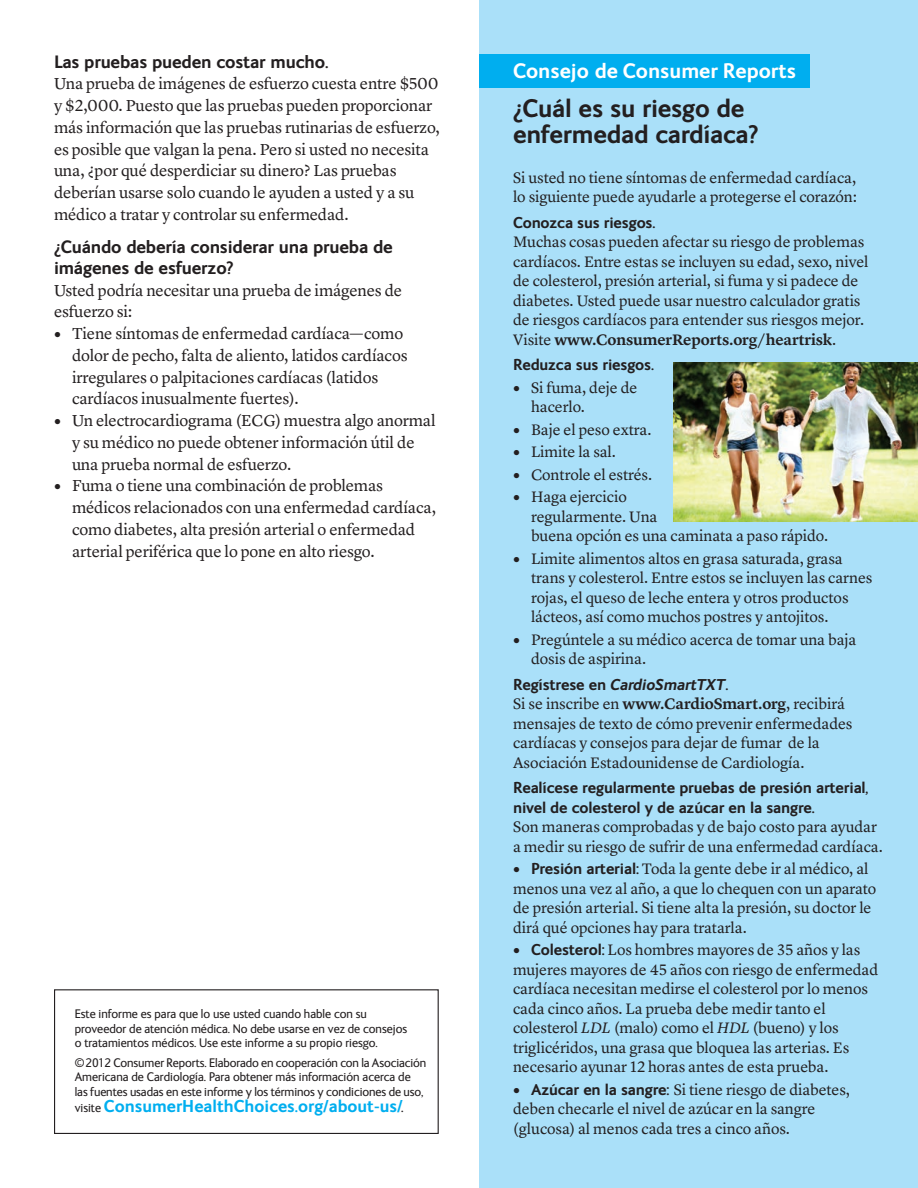
<style>
.page{position:relative;width:918px;height:1188px;background:#fff}
.page>*{position:absolute;margin:0;border:0;box-sizing:border-box;transform-origin:0 0}
._17_SubHd{font:700 25.5px "FS Ingrid";letter-spacing:-.01em;color:#231f20}
._17_SubHd-2{font:700 21px "FS Ingrid";color:#fff}
._12Body_Subhd{font:700 18px "FS Ingrid";letter-spacing:-.01em;color:#231f20}
.MouseType{font:700 17.25px "FS Ingrid";color:#00aeef}
.BODYBULLETS{font:16.5px/21.8px "Lyon Text";letter-spacing:-.01em;color:#231f20}
._10_5BlueBox{font:15.75px/19.5px "Lyon Text";letter-spacing:-.005em;color:#231f20}
._1o_5BluBoxSUB{font:700 15.75px/19.5px "FS Ingrid";letter-spacing:-.01em;color:#231f20}
._1o_5BluBoxSUB-2{font:italic 700 15.75px "FS Ingrid";letter-spacing:-.01em;color:#231f20}
.MouseType-2{font:12.75px/14.2px "FS Ingrid";color:#231f20}
.s1{font-family:"FS Ingrid";font-weight:700}
.s2{font-weight:400;font-size:12.75px;color:#231f20}
.s3{font-size:12.75px;color:#231f20}
.s4{font-weight:600}
.s5{font-family:"FS Ingrid";font-weight:700;font-size:16.5px}
.s6{font-style:normal}
.s7{font-style:italic}
</style>
<div class="page">
<div style="left:479px;top:0;width:439px;height:1188px;background:#aae0f9"></div>
<div style="left:54px;top:989px;width:385px;height:145px;border:1px solid #231f20"></div>
<div style="left:479px;top:54px;width:331px;height:34px;background:#00aeef"></div>
<img style="left:674px;top:362px;width:244px;height:159px">
<p class="_12Body_Subhd" style="left:54px;top:49px;width:276px">Las pruebas pueden costar mucho.</p>
<p class="BODYBULLETS" style="left:54px;top:72px;width:388px">Una prueba de imágenes de esfuerzo cuesta entre $500 y $2,000. Puesto que las pruebas pueden proporcionar más información que las pruebas rutinarias de esfuerzo, es posible que valgan la pena. Pero si usted no necesita una, ¿por qué desperdiciar su dinero? Las pruebas deberían usarse solo cuando le ayuden a usted y a su médico a tratar y controlar su enfermedad.</p>
<p class="_12Body_Subhd" style="left:54px;top:235px;width:340px">¿Cuándo debería considerar una prueba de</p>
<p class="_12Body_Subhd" style="left:54px;top:256px;width:181px">imágenes de esfuerzo?</p>
<p class="BODYBULLETS" style="left:54px;top:278px;width:350px">Usted podría necesitar una prueba de imágenes de</p>
<p class="BODYBULLETS" style="left:54px;top:300px;width:80px">esfuerzo si:</p>
<p class="BODYBULLETS" style="left:54px;top:321px;width:351px"><span class="s1">•</span> Tiene síntomas de enfermedad cardíaca—como</p>
<p class="BODYBULLETS" style="left:72px;top:343px;width:337px">dolor de pecho, falta de aliento, latidos cardíacos</p>
<p class="BODYBULLETS" style="left:72px;top:365px;width:308px">irregulares o palpitaciones cardíacas (latidos</p>
<p class="BODYBULLETS" style="left:72px;top:387px;width:228px">cardíacos inusualmente fuertes).</p>
<p class="BODYBULLETS" style="left:54px;top:408px;width:383px"><span class="s1">•</span> Un electrocardiograma (ECG) muestra algo anormal</p>
<p class="BODYBULLETS" style="left:72px;top:430px;width:344px">y su médico no puede obtener información útil de</p>
<p class="BODYBULLETS" style="left:72px;top:452px;width:221px">una prueba normal de esfuerzo.</p>
<p class="BODYBULLETS" style="left:54px;top:474px;width:331px"><span class="s1">•</span> Fuma o tiene una combinación de problemas</p>
<p class="BODYBULLETS" style="left:72px;top:495px;width:366px">médicos relacionados con una enfermedad cardíaca, como diabetes, alta presión arterial o enfermedad</p>
<p class="BODYBULLETS" style="left:72px;top:539px;width:304px">arterial periférica que lo pone en alto riesgo.</p>
<p class="MouseType-2" style="left:75px;top:1006px;width:294px">Este informe es para que lo use usted cuando hable con su</p>
<p class="MouseType-2" style="left:75px;top:1021px;width:334px">proveedor de atención médica. No debe usarse en vez de consejos</p>
<p class="MouseType-2" style="left:75px;top:1035px;width:305px">o tratamientos médicos. Use este informe a su propio riesgo.</p>
<p class="MouseType-2" style="left:75px;top:1055px;width:353px">© 2012 Consumer Reports. Elaborado en cooperación con la Asociación<br>Americana de Cardiología. Para obtener más información acerca de</p>
<p class="MouseType-2" style="left:75px;top:1084px;width:350px">las fuentes usadas en este informe y los términos y condiciones de uso,</p>
<p class="MouseType" style="left:75px;top:1095px;width:330px"><span class="s2">visite</span> ConsumerHealthChoices.org/about-us/<span class="s3">.</span></p>
<p class="_17_SubHd-2" style="left:513px;top:57px;width:285px">Consejo de Consumer Reports</p>
<p class="_17_SubHd" style="left:513px;top:92px;width:233px">¿Cuál es su riesgo de</p>
<p class="_17_SubHd" style="left:513px;top:117px;width:247px">enfermedad cardíaca?</p>
<p class="_10_5BlueBox" style="left:513px;top:166px;width:345px">Si usted no tiene síntomas de enfermedad cardíaca,</p>
<p class="_10_5BlueBox" style="left:513px;top:186px;width:345px">lo siguiente puede ayudarle a protegerse el corazón:</p>
<p class="_1o_5BluBoxSUB" style="left:513px;top:212px;width:144px">Conozca sus riesgos.</p>
<p class="_10_5BlueBox" style="left:513px;top:231px;width:357px">Muchas cosas pueden afectar su riesgo de problemas cardíacos. Entre estas se incluyen su edad, sexo, nivel</p>
<p class="_10_5BlueBox" style="left:513px;top:270px;width:347px">de colesterol, presión arterial, si fuma y si padece de</p>
<p class="_10_5BlueBox" style="left:513px;top:289px;width:349px">diabetes. Usted puede usar nuestro calculador gratis</p>
<p class="_10_5BlueBox" style="left:513px;top:309px;width:353px">de riesgos cardíacos para entender sus riesgos mejor.<br>Visite <span class="s4">www.ConsumerReports.org/heartrisk</span>.</p>
<p class="_1o_5BluBoxSUB" style="left:513px;top:354px;width:142px">Reduzca sus riesgos.</p>
<p class="_10_5BlueBox" style="left:513px;top:376px;width:126px"><span class="s5">•</span> Si fuma, deje de</p>
<p class="_10_5BlueBox" style="left:531px;top:396px;width:55px">hacerlo.</p>
<p class="_10_5BlueBox" style="left:513px;top:418px;width:140px"><span class="s5">•</span> Baje el peso extra.</p>
<p class="_10_5BlueBox" style="left:513px;top:441px;width:104px"><span class="s5">•</span> Limite la sal.</p>
<p class="_10_5BlueBox" style="left:513px;top:463px;width:141px"><span class="s5">•</span> Controle el estrés.</p>
<p class="_10_5BlueBox" style="left:513px;top:486px;width:115px"><span class="s5">•</span> Haga ejercicio</p>
<p class="_10_5BlueBox" style="left:531px;top:505px;width:128px">regularmente. Una</p>
<p class="_10_5BlueBox" style="left:531px;top:525px;width:299px">buena opción es una caminata a paso rápido.</p>
<p class="_10_5BlueBox" style="left:513px;top:547px;width:331px"><span class="s5">•</span> Limite alimentos altos en grasa saturada, grasa</p>
<p class="_10_5BlueBox" style="left:531px;top:567px;width:343px">trans y colesterol. Entre estos se incluyen las carnes</p>
<p class="_10_5BlueBox" style="left:531px;top:586px;width:319px">rojas, el queso de leche entera y otros productos</p>
<p class="_10_5BlueBox" style="left:531px;top:606px;width:299px">lácteos, así como muchos postres y antojitos.</p>
<p class="_10_5BlueBox" style="left:513px;top:628px;width:345px"><span class="s5">•</span> Pregúntele a su médico acerca de tomar una baja</p>
<p class="_10_5BlueBox" style="left:531px;top:648px;width:117px">dosis de aspirina.</p>
<p class="_1o_5BluBoxSUB-2" style="left:513px;top:674px;width:217px"><span class="s6">Regístrese en</span> CardioSmartTXT<span class="s6">.</span></p>
<p class="_10_5BlueBox" style="left:513px;top:693px;width:333px">Si se inscribe en <span class="s4">www.CardioSmart.org</span>, recibirá</p>
<p class="_10_5BlueBox" style="left:513px;top:712px;width:341px">mensajes de texto de cómo prevenir enfermedades cardíacas y consejos para dejar de fumar de la</p>
<p class="_10_5BlueBox" style="left:513px;top:751px;width:293px">Asociación Estadounidense de Cardiología.</p>
<p class="_1o_5BluBoxSUB" style="left:513px;top:777px;width:357px">Realícese regularmente pruebas de presión arterial, nivel de colesterol y de azúcar en la sangre.</p>
<p class="_10_5BlueBox" style="left:513px;top:816px;width:365px">Son maneras comprobadas y de bajo costo para ayudar</p>
<p class="_10_5BlueBox" style="left:513px;top:835px;width:371px">a medir su riesgo de sufrir de una enfermedad cardíaca.</p>
<p class="_10_5BlueBox" style="left:513px;top:858px;width:365px"><span class="s5">•</span> <span class="s1">Presión arterial:</span> Toda la gente debe ir al médico, al menos una vez al año, a que lo chequen con un aparato de presión arterial. Si tiene alta la presión, su doctor le dirá qué opciones hay para tratarla.</p>
<p class="_10_5BlueBox" style="left:513px;top:939px;width:367px"><span class="s5">•</span> <span class="s1">Colesterol:</span> Los hombres mayores de 35 años y las mujeres mayores de 45 años con riesgo de enfermedad cardíaca necesitan medirse el colesterol por lo menos cada cinco años. La prueba debe medir tanto el</p>
<p class="_10_5BlueBox" style="left:513px;top:1017px;width:327px">colesterol <span class="s7">LDL</span> (malo) como el <span class="s7">HDL</span> (bueno) y los</p>
<p class="_10_5BlueBox" style="left:513px;top:1036px;width:338px">triglicéridos, una grasa que bloquea las arterias. Es</p>
<p class="_10_5BlueBox" style="left:513px;top:1056px;width:317px">necesario ayunar 12 horas antes de esta prueba.</p>
<p class="_10_5BlueBox" style="left:513px;top:1078px;width:339px"><span class="s5">•</span> <span class="s1">Azúcar en la sangre:</span> Si tiene riesgo de diabetes,</p>
<p class="_10_5BlueBox" style="left:513px;top:1098px;width:304px">deben checarle el nivel de azúcar en la sangre</p>
<p class="_10_5BlueBox" style="left:513px;top:1117px;width:278px">(glucosa) al menos cada tres a cinco años.</p>
</div>
